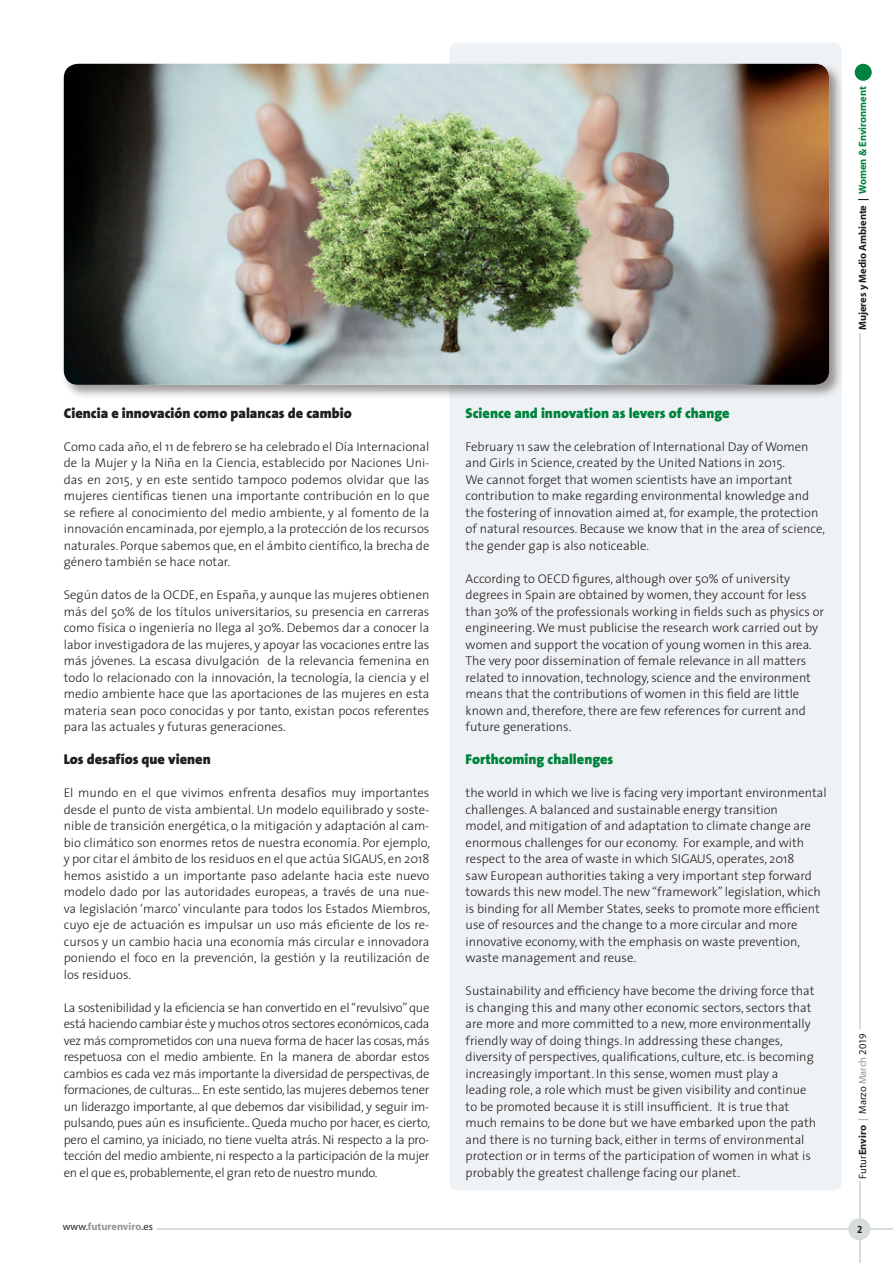
<style>
.page{position:relative;width:893px;height:1263px;background:#fff}
.page>*{position:absolute;margin:0;border:0;box-sizing:border-box;transform-origin:0 0}
.Ladillo_Texto_-_espñ{font:900 14.25px "The Sans";color:#231f20}
.Ladillo_Texto{font:900 14.25px "The Sans";color:#00843d}
.Texto{font:300 12.75px/16.5px "The Sans";color:#231f20;text-align:justify}
.Texto_ingles{font:300 12.75px/16.5px "The Sans";color:#231f20}
.t1{font:700 10.5px "Myriad";color:#231f20}
.t2{font:10.5px "Myriad";color:#231f20}
.t3{font:700 10.5px "Myriad";color:#939598}
.t4{font:10.5px "The Sans Bold Caps";color:#231f20}
.s1{color:#00843d}
.s2{font-weight:700}
.s3{color:#8b9b92}
.s4{font-weight:400;color:#231f20}
</style>
<div class="page">
<div style="left:449px;top:43px;width:393px;height:1148px;background:#eff2f4;border-radius:9px"></div>
<div style="left:61px;top:61px;width:783px;height:338px;background:#231f20;opacity:.45"></div>
<img style="left:64px;top:64px;width:765px;height:321px">
<div style="left:855px;top:64px;width:17px;height:17px;background:#00843d;border-radius:50%"></div>
<hr style="left:859px;top:334px;width:1px;height:695px;background:#d7ddda">
<hr style="left:157px;top:1228px;width:736px;height:2px;background:#d7ddda">
<hr style="left:859px;top:1181px;width:1px;height:82px;background:#d7ddda">
<div style="left:848px;top:1218px;width:22px;height:22px;background:#d7ddda;border-radius:50%"></div>
<p class="Ladillo_Texto_-_espñ" style="left:64px;top:401px;width:289px">Ciencia e innovación como palancas de cambio</p>
<p class="Texto" style="left:64px;top:438px;width:367px">Como cada año, el 11 de febrero se ha celebrado el Día Internacional de la Mujer y la Niña en la Ciencia, establecido por Naciones Uni&shy;das en 2015, y en este sentido tampoco podemos olvidar que las mujeres científicas tienen una importante contribución en lo que se refiere al conocimiento del medio ambiente, y al fomento de la innovación encaminada, por ejemplo, a la protección de los recursos naturales. Porque sabemos que, en el ámbito científico, la brecha de género también se hace notar.</p>
<p class="Texto" style="left:64px;top:586px;width:367px">Según datos de la OCDE, en España, y aunque las mujeres obtienen más del 50% de los títulos universitarios, su presencia en carreras como física o ingeniería no llega al 30%. Debemos dar a conocer la labor investigadora de las mujeres, y apoyar las vocaciones entre las más jóvenes. La escasa divulgación de la relevancia femenina en todo lo relacionado con la innovación, la tecnología, la ciencia y el medio ambiente hace que las aportaciones de las mujeres en esta materia sean poco conocidas y por tanto, existan pocos referentes para las actuales y futuras generaciones.</p>
<p class="Ladillo_Texto_-_espñ" style="left:64px;top:747px;width:148px">Los desafíos que vienen</p>
<p class="Texto" style="left:64px;top:784px;width:368px">El mundo en el que vivimos enfrenta desafíos muy importantes desde el punto de vista ambiental. Un modelo equilibrado y soste&shy;nible de transición energética, o la mitigación y adaptación al cam&shy;bio climático son enormes retos de nuestra economía. Por ejemplo, y por citar el ámbito de los residuos en el que actúa SIGAUS, en 2018 hemos asistido a un importante paso adelante hacia este nuevo modelo dado por las autoridades europeas, a través de una nue&shy;va legislación ‘marco’ vinculante para todos los Estados Miembros, cuyo eje de actuación es impulsar un uso más eficiente de los re&shy;cursos y un cambio hacia una economía más circular e innovadora poniendo el foco en la prevención, la gestión y la reutilización de los residuos.</p>
<p class="Texto" style="left:64px;top:999px;width:368px">La sostenibilidad y la eficiencia se han convertido en el “revulsivo” que está haciendo cambiar éste y muchos otros sectores económicos, cada vez más comprometidos con una nueva forma de hacer las cosas, más respetuosa con el medio ambiente. En la manera de abordar estos cambios es cada vez más importante la diversidad de perspectivas, de formaciones, de culturas… En este sentido, las mujeres debemos tener un liderazgo importante, al que debemos dar visibilidad, y seguir im&shy;pulsando, pues aún es insuficiente.. Queda mucho por hacer, es cierto, pero el camino, ya iniciado, no tiene vuelta atrás. Ni respecto a la pro&shy;tección del medio ambiente, ni respecto a la participación de la mujer en el que es, probablemente, el gran reto de nuestro mundo.</p>
<p class="Ladillo_Texto" style="left:466px;top:401px;width:266px">Science and innovation as levers of change</p>
<p class="Texto_ingles" style="left:466px;top:438px;width:361px">February 11 saw the celebration of International Day of Women and Girls in Science, created by the United Nations in 2015.<br>We cannot forget that women scientists have an important contribution to make regarding environmental knowledge and the fostering of innovation aimed at, for example, the protection of natural resources. Because we know that in the area of science, the gender gap is also noticeable.</p>
<p class="Texto_ingles" style="left:466px;top:570px;width:360px">According to OECD figures, although over 50% of university degrees in Spain are obtained by women, they account for less than 30% of the professionals working in fields such as physics or engineering. We must publicise the research work carried out by women and support the vocation of young women in this area.<br>The very poor dissemination of female relevance in all matters related to innovation, technology, science and the environment means that the contributions of women in this field are little known and, therefore, there are few references for current and future generations.</p>
<p class="Ladillo_Texto" style="left:466px;top:747px;width:149px">Forthcoming challenges</p>
<p class="Texto_ingles" style="left:466px;top:784px;width:363px">the world in which we live is facing very important environmental challenges. A balanced and sustainable energy transition<br>model, and mitigation of and adaptation to climate change are enormous challenges for our economy. For example, and with respect to the area of waste in which SIGAUS, operates, 2018<br>saw European authorities taking a very important step forward towards this new model. The new “framework” legislation, which is binding for all Member States, seeks to promote more efficient use of resources and the change to a more circular and more innovative economy, with the emphasis on waste prevention, waste management and reuse.</p>
<p class="Texto_ingles" style="left:466px;top:982px;width:352px">Sustainability and efficiency have become the driving force that is changing this and many other economic sectors, sectors that are more and more committed to a new, more environmentally friendly way of doing things. In addressing these changes, diversity of perspectives, qualifications, culture, etc. is becoming increasingly important. In this sense, women must play a leading role, a role which must be given visibility and continue to be promoted because it is still insufficient. It is true that much remains to be done but we have embarked upon the path and there is no turning back, either in terms of environmental protection or in terms of the participation of women in what is probably the greatest challenge facing our planet.</p>
<p class="t1" style="left:857px;top:330px;width:245px;rotate:-90deg">Mujeres y Medio Ambiente | <span class="s1">Women &amp; Environment</span></p>
<p class="t2" style="left:857px;top:1178px;width:147px;rotate:-90deg">Futur<span class="s2">Enviro</span> <span class="s3">|</span> Marzo <span class="s3">March</span> 2019</p>
<p class="t3" style="left:63px;top:1221px;width:92px"><span class="s4">www.</span>futurenviro<span class="s4">.es</span></p>
<p class="t4" style="left:857px;top:1220px;width:7px">2</p>
</div>
